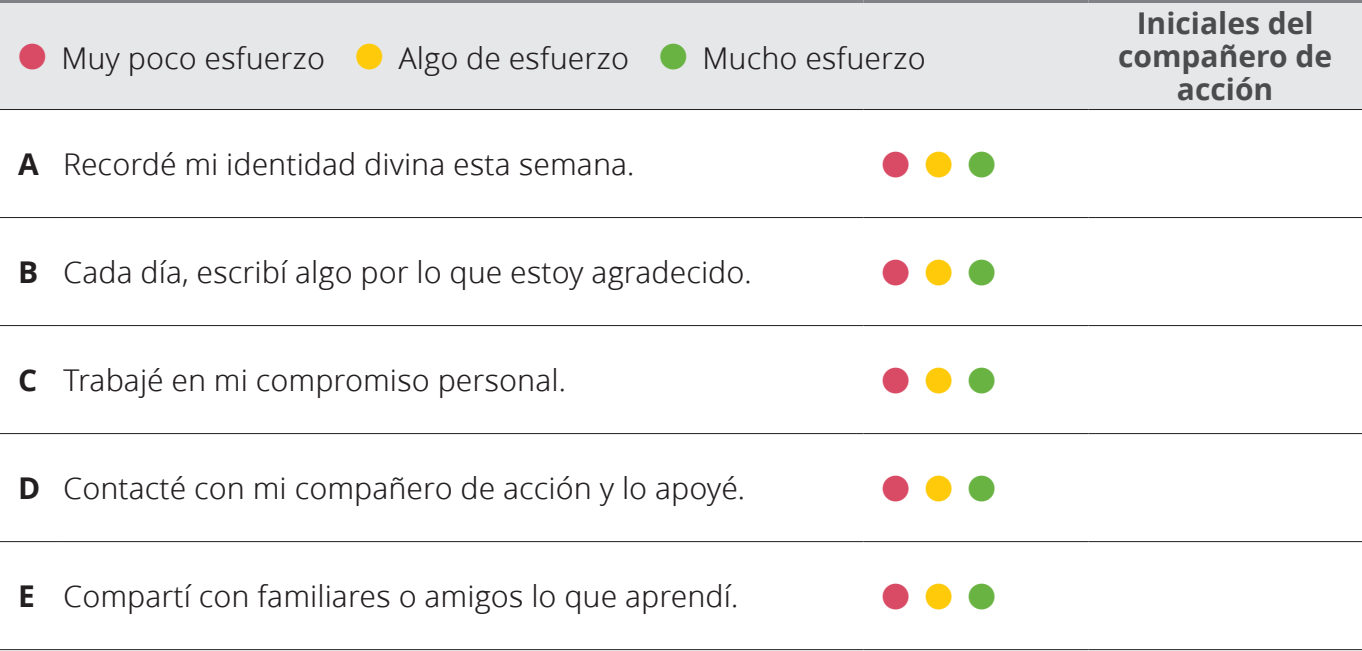
<style>
.page{position:relative;width:1362px;height:651px;background:#fff}
.page>*{position:absolute;margin:0;border:0;box-sizing:border-box;transform-origin:0 0}
.t1{font:36px "Ding P Ilds Dpi";color:#d94a65}
.t2{font:30px "Zoramlds Lat";color:#231f20}
.t3{font:700 30px/33px "Zoramlds Lat";color:#4b4c4d;text-align:center}
.s1{font-family:"Ding P Ilds Dpi";font-size:36px;color:#d94a65}
.s2{font-family:"Ding P Ilds Dpi";font-size:36px;color:#feca0a}
.s3{font-family:"Ding P Ilds Dpi";font-size:36px;color:#69b342}
.s4{font-weight:700}
.s5{color:#feca0a}
.s6{color:#69b342}
</style>
<div class="page">
<div style="left:0;top:3px;width:1362px;height:106px;background:#e6e7e9"></div>
<hr style="left:0;top:0;width:63px;height:3px;background:#808285">
<hr style="left:63px;top:0;width:800px;height:3px;background:#808285">
<hr style="left:863px;top:0;width:225px;height:3px;background:#808285">
<hr style="left:1088px;top:0;width:274px;height:3px;background:#808285">
<hr style="left:0;top:649px;width:63px;height:1px;background:#231f20">
<hr style="left:63px;top:649px;width:800px;height:1px;background:#231f20">
<hr style="left:863px;top:649px;width:225px;height:1px;background:#231f20">
<hr style="left:1088px;top:649px;width:274px;height:1px;background:#231f20">
<hr style="left:0;top:217px;width:63px;height:1px;background:#231f20">
<hr style="left:63px;top:217px;width:800px;height:1px;background:#231f20">
<hr style="left:863px;top:217px;width:225px;height:1px;background:#231f20">
<hr style="left:1088px;top:217px;width:274px;height:1px;background:#231f20">
<hr style="left:0;top:325px;width:63px;height:1px;background:#231f20">
<hr style="left:63px;top:325px;width:800px;height:1px;background:#231f20">
<hr style="left:863px;top:325px;width:225px;height:1px;background:#231f20">
<hr style="left:1088px;top:325px;width:274px;height:1px;background:#231f20">
<hr style="left:0;top:433px;width:63px;height:1px;background:#231f20">
<hr style="left:63px;top:433px;width:800px;height:1px;background:#231f20">
<hr style="left:863px;top:433px;width:225px;height:1px;background:#231f20">
<hr style="left:1088px;top:433px;width:274px;height:1px;background:#231f20">
<hr style="left:0;top:541px;width:63px;height:1px;background:#231f20">
<hr style="left:63px;top:541px;width:800px;height:1px;background:#231f20">
<hr style="left:863px;top:541px;width:225px;height:1px;background:#231f20">
<hr style="left:1088px;top:541px;width:274px;height:1px;background:#231f20">
<hr style="left:0;top:109px;width:63px;height:1px;background:#231f20">
<hr style="left:63px;top:109px;width:800px;height:1px;background:#231f20">
<hr style="left:863px;top:109px;width:225px;height:1px;background:#231f20">
<hr style="left:1088px;top:109px;width:274px;height:1px;background:#231f20">
<p class="t2" style="left:18px;top:36px;width:909px"><span class="s1">●</span> Muy poco esfuerzo <span class="s2">●</span> Algo de esfuerzo <span class="s3">●</span> Mucho esfuerzo</p>
<p class="t2" style="left:18px;top:142px;width:618px"><span class="s4">A</span> Recordé mi identidad divina esta semana.</p>
<p class="t1" style="left:881px;top:141px;width:116px">●<span class="s5">●</span><span class="s6">●</span></p>
<p class="t2" style="left:18px;top:250px;width:735px"><span class="s4">B</span> Cada día, escribí algo por lo que estoy agradecido.</p>
<p class="t1" style="left:881px;top:249px;width:116px">●<span class="s5">●</span><span class="s6">●</span></p>
<p class="t2" style="left:18px;top:358px;width:549px"><span class="s4">C</span> Trabajé en mi compromiso personal.</p>
<p class="t1" style="left:881px;top:357px;width:116px">●<span class="s5">●</span><span class="s6">●</span></p>
<p class="t2" style="left:18px;top:466px;width:728px"><span class="s4">D</span> Contacté con mi compañero de acción y lo apoyé.</p>
<p class="t1" style="left:881px;top:465px;width:116px">●<span class="s5">●</span><span class="s6">●</span></p>
<p class="t2" style="left:18px;top:574px;width:722px"><span class="s4">E</span> Compartí con familiares o amigos lo que aprendí.</p>
<p class="t1" style="left:881px;top:573px;width:116px">●<span class="s5">●</span><span class="s6">●</span></p>
<p class="t3" style="left:1118px;top:7px;width:216px">Iniciales del compañero de acción</p>
</div>
